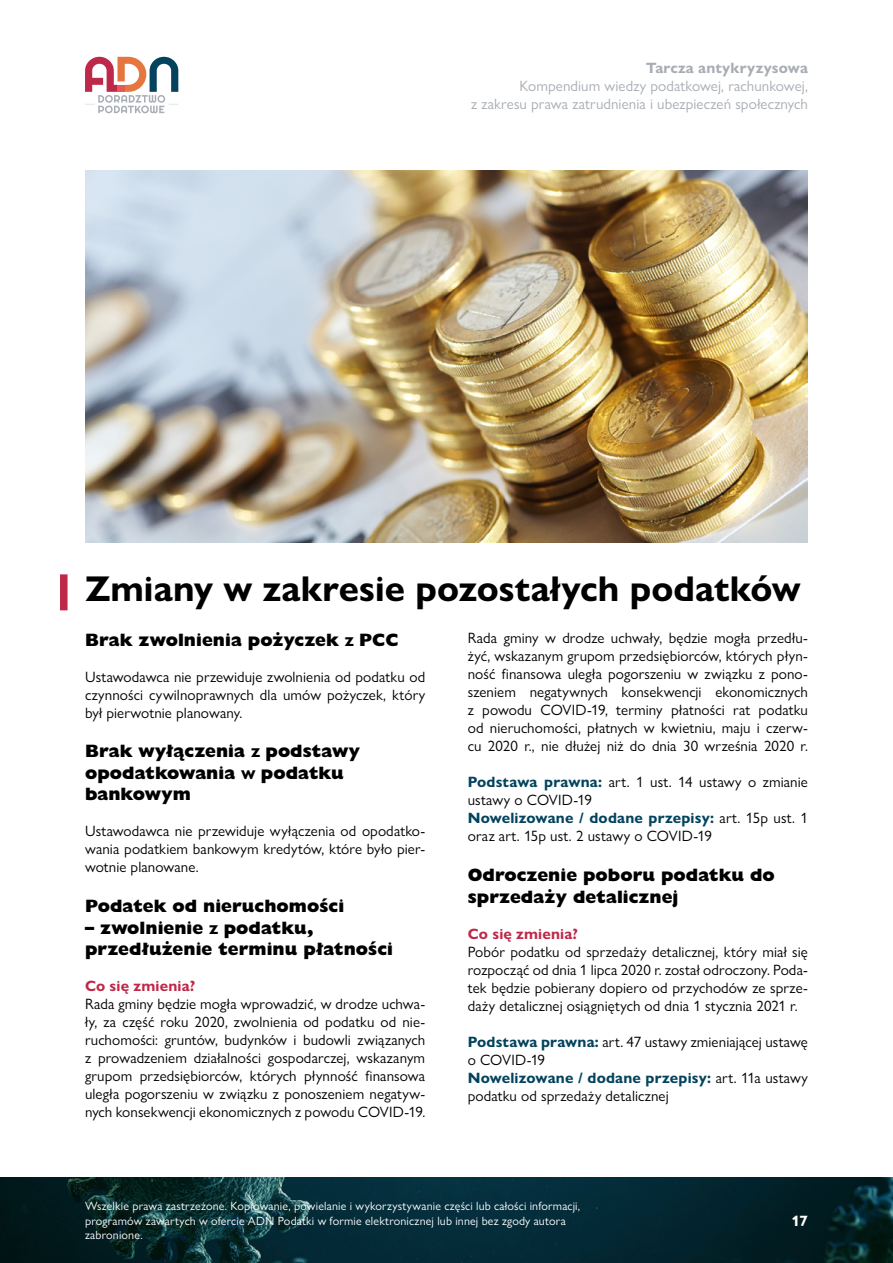
<style>
.page{position:relative;width:893px;height:1263px;background:#fff}
.page>*{position:absolute;margin:0;border:0;box-sizing:border-box;transform-origin:0 0}
.t1{font:700 36px "Gill Sans Nova";color:#000}
.t2{font:800 18px/21.6px "Gill Sans Nova";letter-spacing:.005em;color:#000}
.t3{font:15px/18px "Gill Sans Nova";letter-spacing:.005em;color:#000;text-align:justify}
.t4{font:15px/18px "Gill Sans Nova";letter-spacing:.005em;color:#a8adb4;text-align:right}
.t5{font:700 15px "Gill Sans Nova";letter-spacing:.015em;color:#be2849}
.t6{font:700 15px "Gill Sans Nova";letter-spacing:.015em;color:#a8adb4}
.t7{font:700 15px "Gill Sans Nova";color:#fff}
.t8{font:12px/14.4px "Gill Sans Nova";letter-spacing:.015em;color:#fff}
.s1{font-weight:700}
.s2{font-weight:700;color:#03435d}
</style>
<div class="page">
<img style="left:0;top:1178px;width:893px;height:85px">
<svg style="left:85px;top:57px;width:93px;height:56px"></svg>
<div style="left:60px;top:574px;width:8px;height:36px;background:#be2849"></div>
<img style="left:85px;top:170px;width:723px;height:372px">
<p class="t6" style="left:646px;top:58px;width:163px">Tarcza antykryzysowa</p>
<p class="t4" style="left:471px;top:76px;width:338px">Kompendium wiedzy podatkowej, rachunkowej,<br>z zakresu prawa zatrudnienia i ubezpieczeń społecznych</p>
<h1 class="t1" style="left:85px;top:566px;width:717px">Zmiany w zakresie pozostałych podatków</h1>
<p class="t2" style="left:85px;top:629px;width:315px">Brak zwolnienia pożyczek <span class="s1">z</span> PCC</p>
<p class="t3" style="left:85px;top:667px;width:342px">Ustawodawca nie przewiduje zwolnienia od podatku od czynności cywilnoprawnych dla umów pożyczek, który był pierwotnie planowany.</p>
<p class="t2" style="left:85px;top:740px;width:276px">Brak wyłączenia <span class="s1">z</span> podstawy opodatkowania <span class="s1">w</span> podatku bankowym</p>
<p class="t3" style="left:85px;top:822px;width:342px">Ustawodawca nie przewiduje wyłączenia od opodatko&shy;wania podatkiem bankowym kredytów, które było pier&shy;wotnie planowane.</p>
<p class="t2" style="left:85px;top:895px;width:261px">Podatek od nieruchomości</p>
<p class="t2" style="left:85px;top:917px;width:309px">– zwolnienie <span class="s1">z</span> podatku, przedłużenie terminu płatności</p>
<p class="t5" style="left:85px;top:977px;width:112px">Co się zmienia?</p>
<p class="t3" style="left:85px;top:995px;width:342px">Rada gminy będzie mogła wprowadzić, w drodze uchwa&shy;ły, za część roku 2020, zwolnienia od podatku od nie&shy;ruchomości: gruntów, budynków i budowli związanych z prowadzeniem działalności gospodarczej, wskazanym grupom przedsiębiorców, których płynność finansowa uległa pogorszeniu w związku z ponoszeniem negatyw&shy;nych konsekwencji ekonomicznych z powodu COVID-19.</p>
<p class="t3" style="left:468px;top:629px;width:342px">Rada gminy w drodze uchwały, będzie mogła przedłu&shy;żyć, wskazanym grupom przedsiębiorców, których płyn&shy;ność finansowa uległa pogorszeniu w związku z pono&shy;szeniem negatywnych konsekwencji ekonomicznych z powodu COVID-19, terminy płatności rat podatku od nieruchomości, płatnych w kwietniu, maju i czerw&shy;cu 2020 r., nie dłużej niż do dnia 30 września 2020 r.</p>
<p class="t3" style="left:468px;top:773px;width:342px;text-align:left"><span class="s2">Podstawa prawna:</span> art. 1 ust. 14 ustawy o zmianie ustawy o COVID-19<br><span class="s2">Nowelizowane / dodane przepisy:</span> art. 15p ust. 1 oraz art. 15p ust. 2 ustawy o COVID-19</p>
<p class="t2" style="left:468px;top:864px;width:309px">Odroczenie poboru podatku do sprzedaży detalicznej</p>
<p class="t5" style="left:468px;top:924px;width:112px">Co się zmienia?</p>
<p class="t3" style="left:468px;top:942px;width:342px">Pobór podatku od sprzedaży detalicznej, który miał się rozpocząć od dnia 1 lipca 2020 r. został odroczony. Poda&shy;tek będzie pobierany dopiero od przychodów ze sprze&shy;daży detalicznej osiągniętych od dnia 1 stycznia 2021 r.</p>
<p class="t3" style="left:468px;top:1032px;width:342px;text-align:left"><span class="s2">Podstawa prawna:</span> art. 47 ustawy zmieniającej ustawę o COVID-19<br><span class="s2">Nowelizowane / dodane przepisy:</span> art. 11a ustawy podatku od sprzedaży detalicznej</p>
<p class="t8" style="left:85px;top:1199px;width:497px">Wszelkie prawa zastrzeżone. Kopiowanie, powielanie i wykorzystywanie części lub całości informacji, programów zawartych w ofercie ADN Podatki w formie elektronicznej lub innej bez zgody autora zabronione.</p>
<p class="t7" style="left:792px;top:1211px;width:18px">17</p>
</div>
